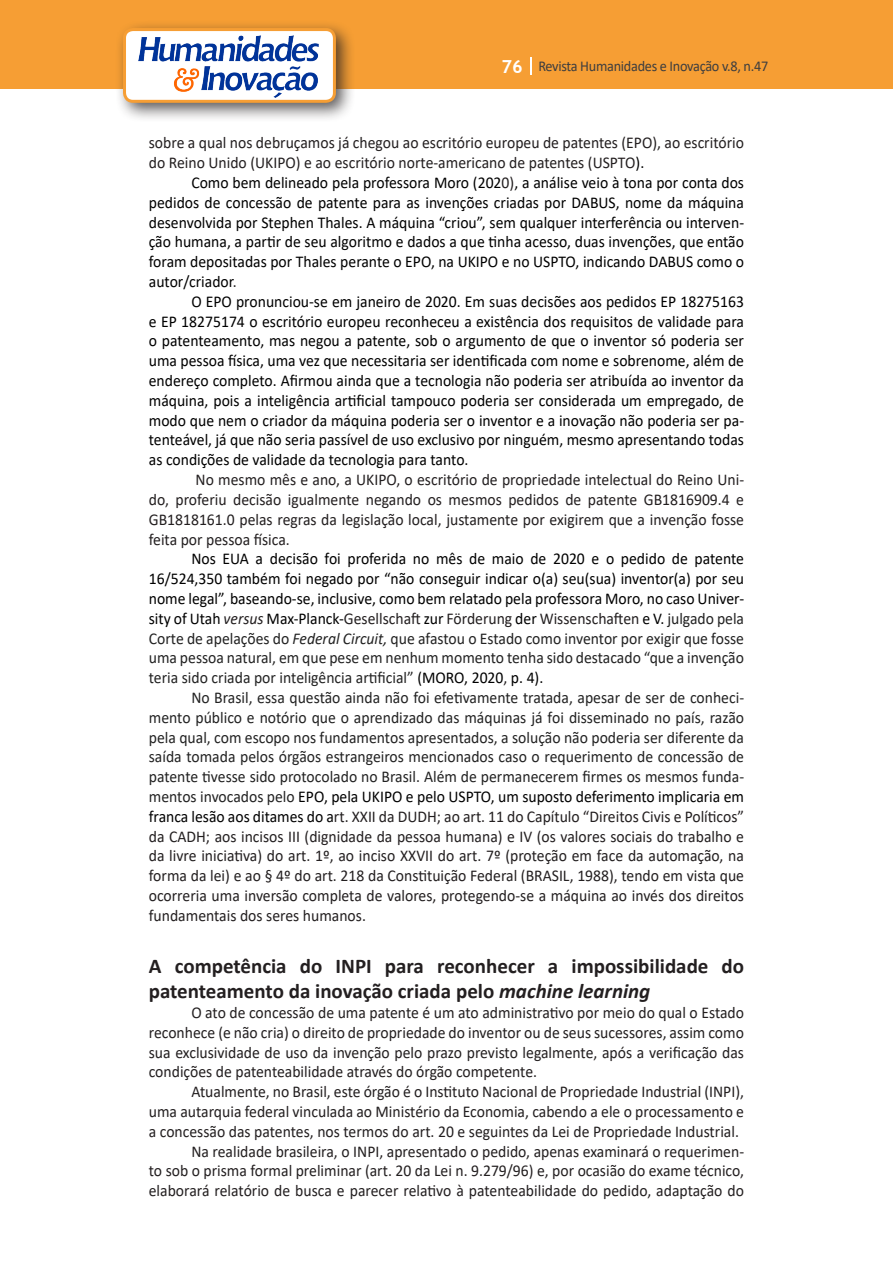
<style>
.page{position:relative;width:893px;height:1263px;background:#fff}
.page>*{position:absolute;margin:0;border:0;box-sizing:border-box;transform-origin:0 0}
.Titulo_2{font:700 21px/25.2px "Calibri";color:#231f20}
.Texto{font:16.5px/19.8px "Calibri";color:#000;text-align:justify;scale:.95 1}
.Texto-2{font:16.5px/19.8px "Calibri";color:#231f20;text-align:justify;scale:.95 1}
.Texto-3{font:16.5px/19.8px "Calibri";color:#222;text-align:justify;scale:.95 1}
.t1{font:15px "Calibri";letter-spacing:-.02em;color:#3e3e3f;scale:.95 1}
.s1{font-family:"Trebuchet MS";font-weight:700;font-size:18px;color:#fff}
.s2{color:#000}
.s3{color:#231f20}
.s4{font-style:italic;color:#231f20}
.s5{color:#222}
.s6{font-style:italic;color:#222}
.s7{font-style:italic}
</style>
<div class="page">
<div style="left:0;top:0;width:893px;height:88px;background:#f69e34"></div>
<svg style="left:530px;top:57px;width:2px;height:18px"></svg>
<div style="left:115px;top:20px;width:241px;height:103px;background:#231f20;opacity:.75"></div>
<div style="left:125px;top:30px;width:209px;height:71px;background:#fff;border-radius:9px"></div>
<img style="left:138px;top:35px;width:181px;height:62px">
<div style="left:123px;top:28px;width:213px;height:75px;border:3px solid #f69e34;border-radius:9px"></div>
<p class="t1" style="left:501px;top:56px;width:282px"><span class="s1">76</span> Revista Humanidades e Inovação v.8, n.47</p>
<p class="Texto-2" style="left:149px;top:133px;width:628px">sobre a qual nos debruçamos já chegou ao escritório europeu de patentes (EPO), ao escritório do Reino Unido (UKIPO) e ao escritório norte-americano de patentes (USPTO<span class="s2">).</span></p>
<p class="Texto" style="left:149px;top:172px;width:628px;text-indent:43px">Como bem delineado pela professora Moro (202<span class="s3">0)</span>, a análise veio à tona por conta dos pedidos de concessão de patente para as invenções criadas por DABUS, nome da máquina desenvolvida por Stephen Thales. A máquina “criou”, sem qualquer interferência ou interven&shy;ção humana, a partir de seu algoritmo e dados a que tinha acesso, duas invenções, que então foram depositadas por Thales perante o EPO, na UKIPO e no USPTO, indicando DABUS como o autor/criador<span class="s3">.</span></p>
<p class="Texto" style="left:149px;top:291px;width:628px;text-indent:43px">O EPO pronunciou-se em janeiro de 2020. Em suas decisões aos pedidos EP 18275163 e EP 18275174 o escritório europeu reconheceu a existência dos requisitos de validade para o patenteamento, mas negou a patente, sob o argumento de que o inventor só poderia ser uma pessoa física, uma vez que necessitaria ser identificada com nome e sobrenome, além de endereço completo. Afirmou ainda que a tecnologia não poderia ser atribuída ao inventor da máquina, pois a inteligência artificial tampouco poderia ser considerada um empregado, de modo que nem o criador da máquina poderia ser o inventor e a inovação não poderia ser pa&shy;tenteável, já que não seria passível de uso exclusivo por ninguém, mesmo apresentando todas as condições de validade da tecnologia para tanto.</p>
<p class="Texto-2" style="left:149px;top:469px;width:628px;text-indent:47px">No mesmo mês e ano, a UKIPO, o escritório de propriedade intelectual do Reino Uni&shy;do, proferiu decisão igualmente negando os mesmos pedidos de patente GB1816909.4 e GB1818161.0 pelas regras da legislação local, justamente por exigirem que a invenção fosse feita por pessoa física.</p>
<p class="Texto" style="left:149px;top:548px;width:628px;text-indent:43px">Nos EUA a decisão foi proferida no mês de maio de 2020 e o pedido de patente 16/524,350 também foi negado por “não conseguir indicar o(a) seu(sua) inventor(a) por seu nome legal”, baseando-se, inclusive, como bem relatado pela professora Moro, no caso Univer&shy;sity of Utah <span class="s4">versus</span> Max-Planck-<span class="s3">Gesellschaft</span> zur <span class="s3">Förderung</span> der <span class="s3">Wissenschaften</span> e V. <span class="s5">julgado pela Corte de apelações do</span> <span class="s6">Federal Circuit,</span> <span class="s5">que afastou o Estado como inventor por exigir que fosse uma pessoa natural, em que pese em nenhum momento tenha sido destacado “que a invenção teria sido criada por inteligência artificial”</span> (MORO, 2020<span class="s3">,</span> p. 4).</p>
<p class="Texto-3" style="left:149px;top:687px;width:628px;text-indent:43px">No Brasil, essa questão ainda não foi efetivamente tratada, apesar de ser de conheci&shy;mento público e notório que o aprendizado das máquinas já foi disseminado no país, razão pela qual, com escopo nos fundamentos apresentados, a solução não poderia ser diferente da saída tomada pelos órgãos estrangeiros mencionados caso o requerimento de concessão de patente tivesse sido protocolado no Brasil. Além de permanecerem firmes os mesmos funda&shy;mentos invocados pelo <span class="s2">EPO, pela UKIPO e pelo USPTO, um suposto deferimento implicaria em franca lesão aos ditames do a</span><span class="s3">rt. XXII da DUDH; ao art. 11 do Capítulo “Direitos Civis e Políticos” da CADH; aos incisos III (dignidade da pessoa humana) e IV (os valores sociais do trabalho e da livre iniciativa) do art. 1º, ao inciso XXVII do art. 7º (proteção em face da automação, na forma da lei) e ao § 4º do art. 218 da Constituição Federal (BRASIL, 1988), tendo em vista que ocorreria uma inversão completa de valores, protegendo-se a máquina ao invés dos direitos fundamentais dos seres humanos.</span></p>
<p class="Titulo_2" style="left:149px;top:953px;width:597px">A competência do INPI para reconhecer a impossibilidade do patenteamento da inovação criada pelo <span class="s7">machine learning</span></p>
<p class="Texto-2" style="left:149px;top:1002px;width:628px;text-indent:43px">O ato de concessão de uma patente é um ato administrativo por meio do qual o Estado reconhece (e não cria) o direito de propriedade do inventor ou de seus sucessores, assim como sua exclusividade de uso da invenção pelo prazo previsto legalmente, após a verificação das condições de patenteabilidade através do órgão competente.</p>
<p class="Texto-2" style="left:149px;top:1081px;width:628px;text-indent:43px">Atualmente, no Brasil, este órgão é o Instituto Nacional de Propriedade Industrial (INPI), uma autarquia federal vinculada ao Ministério da Economia, cabendo a ele o processamento e a concessão das patentes, nos termos do art. 20 e seguintes da Lei de Propriedade Industrial.</p>
<p class="Texto-2" style="left:149px;top:1141px;width:628px;text-indent:43px">Na realidade brasileira, o INPI, apresentado o pedido, apenas examinará o requerimen&shy;to sob o prisma formal preliminar (art. 20 da Lei n. 9.279/96) e, por ocasião do exame técnico, elaborará relatório de busca e parecer relativo à patenteabilidade do pedido, adaptação do</p>
</div>
